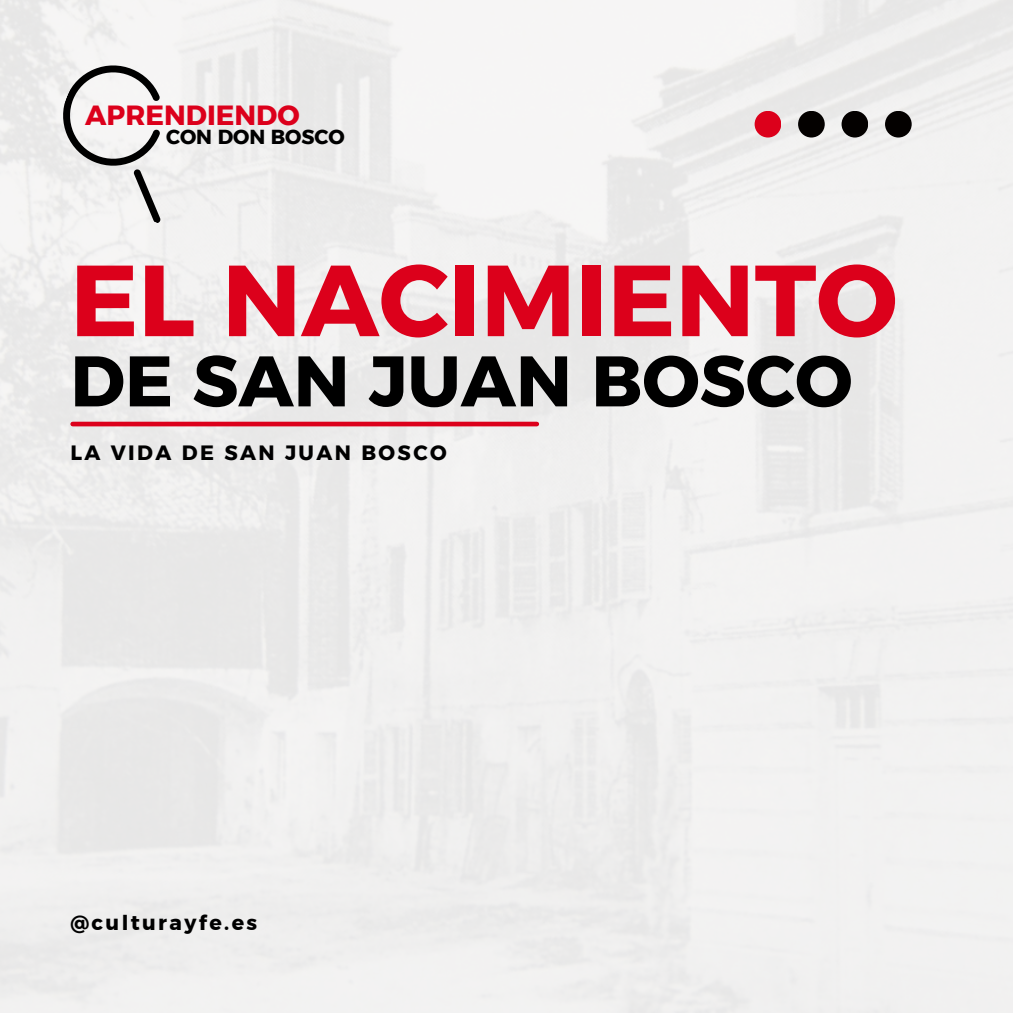
<style>
.page{position:relative;width:1013px;height:1013px;background:#fff}
.page>*{position:absolute;margin:0;border:0;box-sizing:border-box;transform-origin:0 0}
.t1{font:100.62px "Kief Montaser Bold";color:#dc001b}
.t2{font:71.25px "Kief Montaser Bold";color:#000}
.t3{font:27.62px "Kief Montaser Bold";color:#dc001b}
.t4{font:20.62px "Kief Montaser Bold";letter-spacing:.115em;color:#000}
.t5{font:20.25px "Kief Montaser Bold";color:#000}
</style>
<div class="page">
<img style="left:0;top:0;width:1012px;height:1012px">
<div style="left:73px;top:421px;width:464px;height:5px;background:#dc001b"></div>
<div style="left:885px;top:111px;width:26px;height:26px;background:#040100;border-radius:50%"></div>
<div style="left:841px;top:111px;width:27px;height:26px;background:#040100;border-radius:50%"></div>
<div style="left:798px;top:111px;width:26px;height:26px;background:#040100;border-radius:50%"></div>
<div style="left:754px;top:111px;width:27px;height:26px;background:#dc001b;border-radius:50%"></div>
<svg style="left:35px;top:46px;width:176px;height:178px"></svg>
<p class="t3" style="left:85px;top:98px;width:216px">APRENDIENDO</p>
<p class="t5" style="left:166px;top:124px;width:180px">CON DON BOSCO</p>
<h1 class="t1" style="left:70px;top:239px;width:828px">EL NACIMIENTO</h1>
<h2 class="t2" style="left:70px;top:337px;width:783px">DE SAN JUAN BOSCO</h2>
<h4 class="t4" style="left:70px;top:440px;width:378px">LA VIDA DE SAN JUAN BOSCO</h4>
<h3 class="t4" style="left:70px;top:910px;width:188px">@culturayfe.es</h3>
</div>
